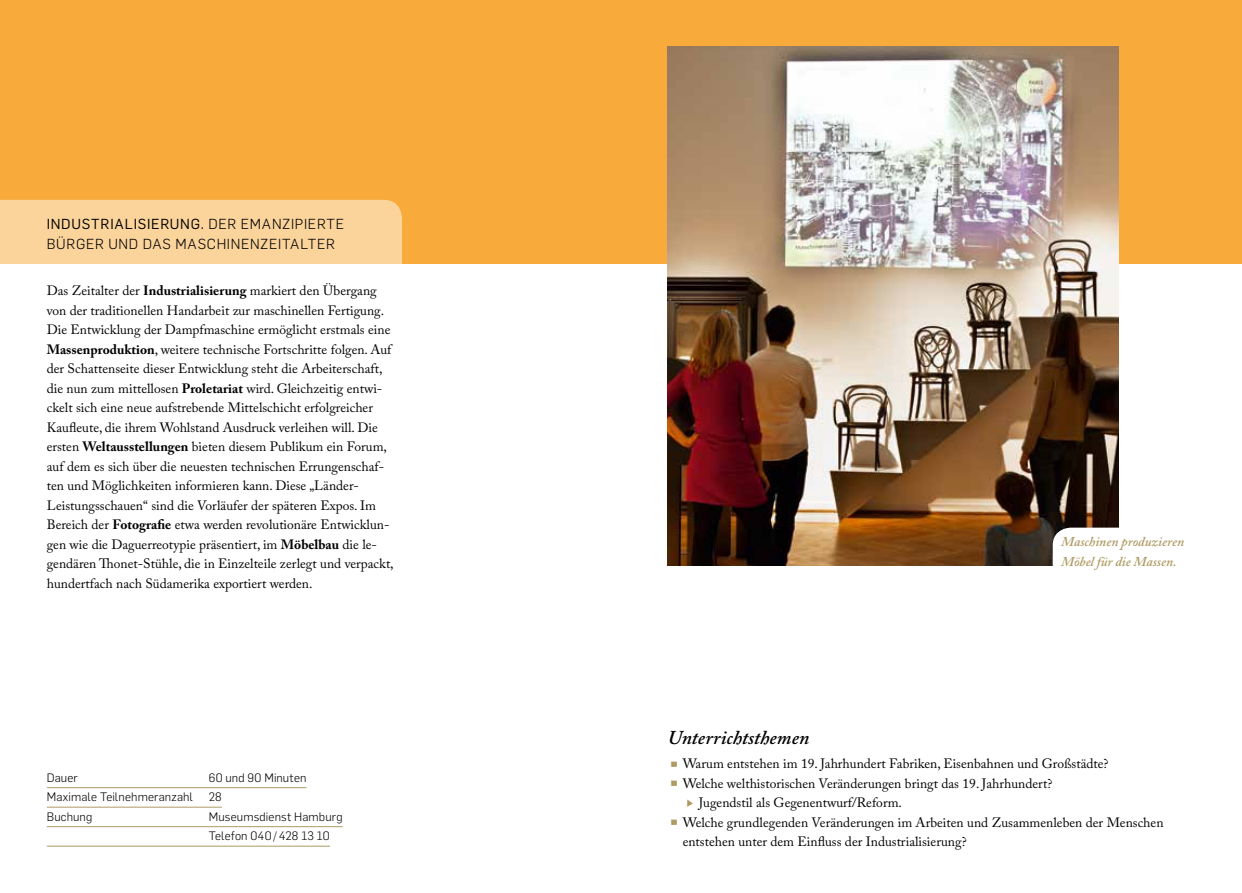
<style>
.page{position:relative;width:1242px;height:893px;background:#fff}
.page>*{position:absolute;margin:0;border:0;box-sizing:border-box;transform-origin:0 0}
.t1{font:italic 600 19.5px "Adobe Caslon Pro";color:#000}
.t2{font:300 14.25px/19.5px "Flama";letter-spacing:.045em;color:#000}
.t3{font:13.5px/19.5px "Adobe Caslon Pro";color:#000}
.t4{font:italic 600 13.5px/19.5px "Adobe Caslon Pro";color:#ae9a63}
.t5{font:300 12px/19.5px "Flama";letter-spacing:.015em;color:#000}
.s1{font-weight:400}
.s2{font-weight:700}
.s3{font-family:"Ale Signs LL";font-size:19.5px;color:#ae9a63}
</style>
<div class="page">
<div style="left:0;top:0;width:1242px;height:264px;background:#f8ab3b"></div>
<svg style="left:0;top:200px;width:402px;height:647px"></svg>
<hr style="left:47px;top:787px;width:259px;height:1px;background:#ae9a63">
<hr style="left:47px;top:807px;width:175px;height:1px;background:#ae9a63">
<hr style="left:47px;top:826px;width:296px;height:1px;background:#ae9a63">
<hr style="left:47px;top:846px;width:283px;height:1px;background:#ae9a63">
<img style="left:668px;top:47px;width:450px;height:519px">
<svg style="left:1052px;top:528px;width:66px;height:38px"></svg>
<p class="t2" style="left:47px;top:214px;width:299px"><span class="s1">INDUSTRIALISIERUNG.</span> DER EMANZIPIERTE<br>BÜRGER UND DAS MASCHINENZEITALTER</p>
<p class="t3" style="left:47px;top:281px;width:348px">Das Zeitalter der <span class="s2">Industrialisierung</span> markiert den Übergang von der traditionellen Handarbeit zur maschinellen Fertigung.<br>Die Entwicklung der Dampfmaschine ermöglicht erstmals eine <span class="s2">Massenproduktion</span>, weitere technische Fortschritte folgen. Auf der Schattenseite dieser Entwicklung steht die Arbeiterschaft, die nun zum mittellosen <span class="s2">Proletariat</span> wird. Gleichzeitig entwi&shy;ckelt sich eine neue aufstrebende Mittelschicht erfolgreicher Kaufleute, die ihrem Wohlstand Ausdruck verleihen will. Die ersten <span class="s2">Weltausstellungen</span> bieten diesem Publikum ein Forum, auf dem es sich über die neuesten technischen Errungenschaf&shy;ten und Möglichkeiten informieren kann. Diese „Länder-Leistungsschauen“ sind die Vorläufer der späteren Expos. Im Bereich der <span class="s2">Fotografie</span> etwa werden revolutionäre Entwicklun&shy;gen wie die Daguerreotypie präsentiert, im <span class="s2">Möbelbau</span> die le&shy;gendären Thonet-Stühle, die in Einzelteile zerlegt und verpackt, hundertfach nach Südamerika exportiert werden.</p>
<p class="t5" style="left:47px;top:767px;width:33px">Dauer</p>
<p class="t5" style="left:209px;top:767px;width:99px">60 und 90 Minuten</p>
<p class="t5" style="left:47px;top:787px;width:148px">Maximale Teilnehmeranzahl</p>
<p class="t5" style="left:209px;top:787px;width:15px">28</p>
<p class="t5" style="left:47px;top:806px;width:47px">Buchung</p>
<p class="t5" style="left:209px;top:806px;width:135px">Museumsdienst Hamburg<br>Telefon 040/428 13 10</p>
<p class="t4" style="left:1061px;top:532px;width:125px">Maschinen produzieren<br>Möbel für die Massen.</p>
<h1 class="t1" style="left:668px;top:726px;width:143px">Unterrichtsthemen</h1>
<p class="t3" style="left:668px;top:754px;width:442px"><span class="s3">e</span> Warum entstehen im 19. Jahrhundert Fabriken, Eisenbahnen und Großstädte?</p>
<p class="t3" style="left:668px;top:773px;width:386px"><span class="s3">e</span> Welche welthistorischen Veränderungen bringt das 19. Jahrhundert?</p>
<p class="t3" style="left:682px;top:793px;width:221px"><span class="s3">b</span> Jugendstil als Gegenentwurf/Reform.</p>
<p class="t3" style="left:668px;top:812px;width:497px"><span class="s3">e</span> Welche grundlegenden Veränderungen im Arbeiten und Zusammenleben der Menschen</p>
<p class="t3" style="left:682px;top:832px;width:285px">entstehen unter dem Einfluss der Industrialisierung?</p>
</div>
